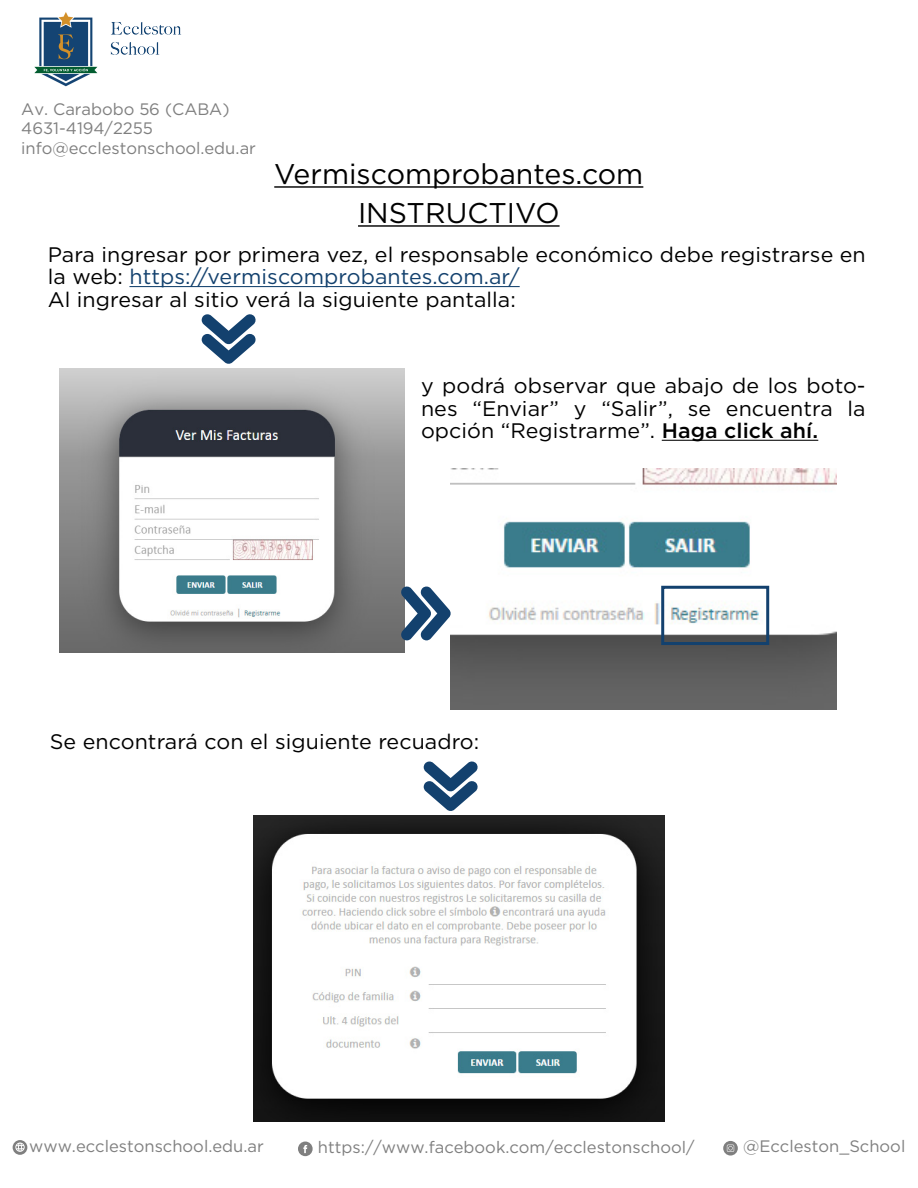
<style>
.page{position:relative;width:918px;height:1188px;background:#fff}
.page>*{position:absolute;margin:0;border:0;box-sizing:border-box;transform-origin:0 0}
.t1{font:28.5px/39px "Gotham";color:#000;text-align:center}
.t2{font:21px/22.5px "Gotham";letter-spacing:.005em;color:#000}
.t3{font:16.5px/19.8px "Gotham";color:#7f7f7f}
.s1{color:#13416e}
.s2{font-weight:500}
</style>
<div class="page">
<img style="left:34px;top:12px;width:148px;height:75px">
<div style="left:298px;top:1142px;width:15px;height:14px;background:#7f7f7f;border-radius:50%"></div>
<svg style="left:303px;top:1145px;width:4px;height:8px"></svg>
<svg style="left:723px;top:1141px;width:15px;height:15px"></svg>
<svg style="left:727px;top:1145px;width:7px;height:7px"></svg>
<svg style="left:13px;top:1140px;width:14px;height:15px"></svg>
<hr style="left:274px;top:186px;width:369px;height:2px;background:#000">
<hr style="left:358px;top:225px;width:202px;height:2px;background:#000">
<hr style="left:129px;top:286px;width:391px;height:1px;background:#13416e">
<img style="left:59px;top:369px;width:345px;height:284px">
<hr style="left:662px;top:440px;width:156px;height:1px;background:#000">
<img style="left:451px;top:468px;width:385px;height:242px">
<div style="left:661px;top:586px;width:108px;height:59px;border:3px solid #13416e"></div>
<img style="left:253px;top:815px;width:411px;height:307px">
<svg style="left:202px;top:314px;width:54px;height:50px"></svg>
<svg style="left:400px;top:586px;width:51px;height:54px"></svg>
<svg style="left:424px;top:761px;width:54px;height:50px"></svg>
<p class="t3" style="left:21px;top:99px;width:236px">Av. Carabobo 56 (CABA)<br>4631-4194/2255 info@ecclestonschool.edu.ar</p>
<h1 class="t1" style="left:274px;top:154px;width:371px">Vermiscomprobantes.com<br>INSTRUCTIVO</h1>
<p class="t2" style="left:48px;top:243px;width:820px">Para ingresar por primera vez, el responsable económico debe registrarse en la web: <span class="s1">https://vermiscomprobantes.com.ar/<br></span>Al ingresar al sitio verá la siguiente pantalla:</p>
<p class="t2" style="left:421px;top:374px;width:446px;text-align:justify">y podrá observar que abajo de los boto&shy;nes “Enviar” y “Salir”, se encuentra la opción “Registrarme”. <span class="s2">Haga click ahí.</span></p>
<p class="t2" style="left:50px;top:730px;width:431px">Se encontrará con el siguiente recuadro:</p>
<p class="t3" style="left:29px;top:1136px;width:236px">www.ecclestonschool.edu.ar</p>
<p class="t3" style="left:318px;top:1137px;width:378px">https://www.facebook.com/ecclestonschool/</p>
<p class="t3" style="left:743px;top:1136px;width:164px">@Eccleston_School</p>
</div>
